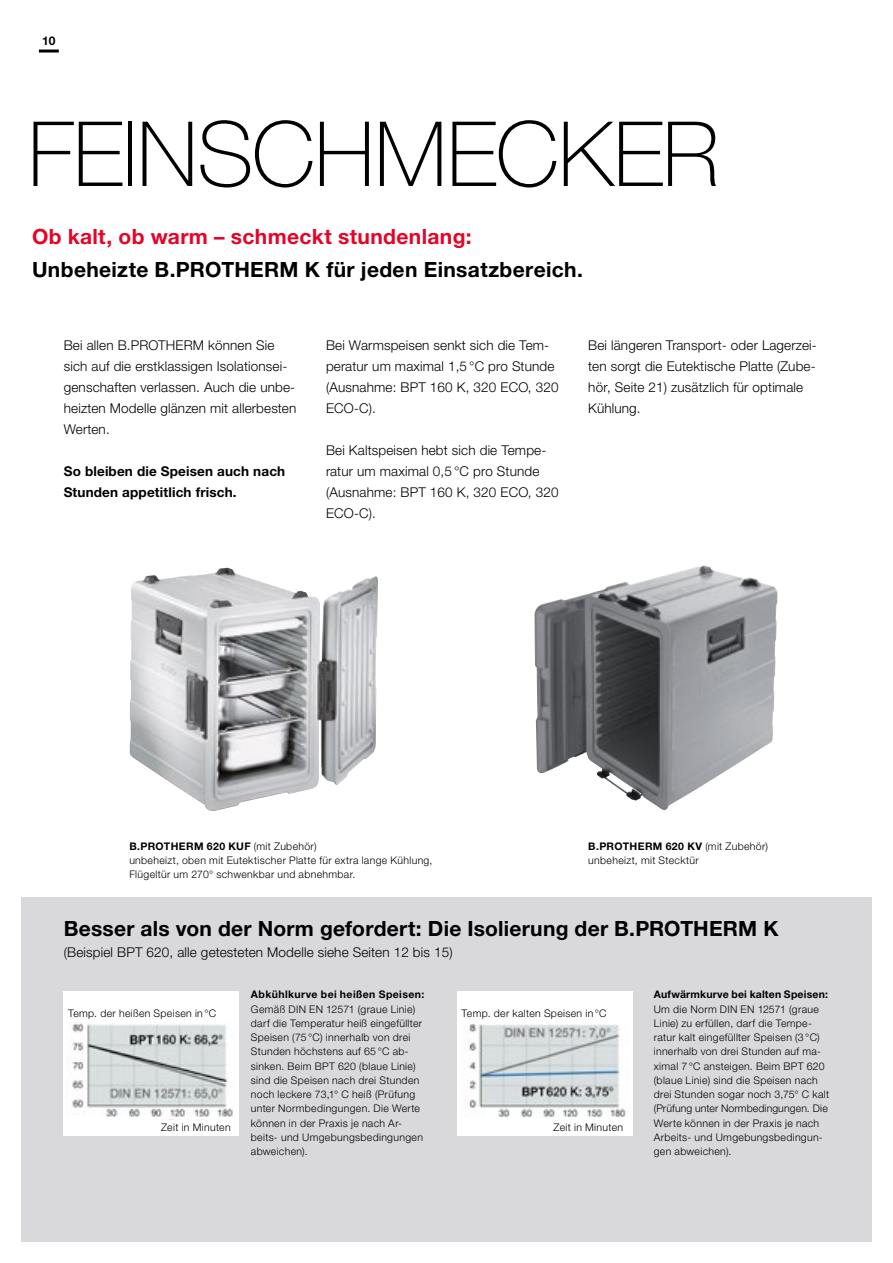
<style>
.page{position:relative;width:893px;height:1263px;background:#fff}
.page>*{position:absolute;margin:0;border:0;box-sizing:border-box;transform-origin:0 0}
.t1{font:100 90px "Helvetica Neue LTW1 G";letter-spacing:-.01em;color:#000}
.t2{font:700 21px "Helvetica Neue LTW1 G";letter-spacing:.01em;color:#000}
.t3{font:700 21px "Helvetica Neue LTW1 G";letter-spacing:.015em;color:#e40428}
.t4{font:300 13.5px/21px "Helvetica Neue LTW1 G";letter-spacing:.01em;color:#000}
.t5{font:700 13.5px/21px "Helvetica Neue LTW1 G";letter-spacing:.01em;color:#000}
.t6{font:700 12px "Helvetica Neue LTW1 G";color:#000}
.t7{font:300 10.5px/14.2px "Helvetica Neue LTW1 G";letter-spacing:.03em;color:#000}
.t8{font:700 10.5px "Helvetica Neue LTW1 G";letter-spacing:.03em;color:#000}
.s1{font-weight:700}
</style>
<div class="page">
<div style="left:21px;top:893px;width:851px;height:349px;background:#d9d8db"></div>
<div style="left:15px;top:553px;width:867px;height:344px;background:#fff"></div>
<img style="left:534px;top:566px;width:243px;height:245px">
<img style="left:129px;top:568px;width:249px;height:243px">
<div style="left:64px;top:991px;width:175px;height:144px;background:#fff"></div>
<div style="left:457px;top:991px;width:176px;height:144px;background:#fff"></div>
<img style="left:72px;top:1022px;width:161px;height:95px">
<img style="left:463px;top:1024px;width:165px;height:94px">
<hr style="left:39px;top:50px;width:20px;height:3px;background:#000">
<p class="t6" style="left:42px;top:33px;width:15px">10</p>
<h1 class="t1" style="left:28px;top:101px;width:693px">FEINSCHMECKER</h1>
<h2 class="t3" style="left:32px;top:223px;width:441px">Ob kalt, ob warm – schmeckt stundenlang:</h2>
<h2 class="t2" style="left:32px;top:256px;width:552px">Unbeheizte B.PROTHERM K für jeden Einsatzbereich.</h2>
<p class="t4" style="left:64px;top:334px;width:234px">Bei allen B.PROTHERM können Sie sich auf die erstklassigen Isolationsei&shy;genschaften verlassen. Auch die unbe&shy;heizten Modelle glänzen mit allerbesten<br>Werten.</p>
<p class="t5" style="left:64px;top:460px;width:223px">So bleiben die Speisen auch nach<br>Stunden appetitlich frisch.</p>
<p class="t4" style="left:326px;top:334px;width:234px">Bei Warmspeisen senkt sich die Tem&shy;peratur um maximal 1,5 °C pro Stunde (Ausnahme: BPT 160 K, 320 ECO, 320<br>ECO-C).</p>
<p class="t4" style="left:326px;top:439px;width:234px">Bei Kaltspeisen hebt sich die Tempe&shy;ratur um maximal 0,5 °C pro Stunde (Ausnahme: BPT 160 K, 320 ECO, 320<br>ECO-C).</p>
<p class="t4" style="left:588px;top:335px;width:230px">Bei längeren Transport- oder Lagerzei&shy;ten sorgt die Eutektische Platte (Zube&shy;hör, Seite 21) zusätzlich für optimale<br>Kühlung.</p>
<p class="t7" style="left:129px;top:839px;width:305px"><span class="s1">B.PROTHERM 620 KUF</span> (mit Zubehör)<br>unbeheizt, oben mit Eutektischer Platte für extra lange Kühlung,<br>Flügeltür um 270° schwenkbar und abnehmbar.</p>
<p class="t7" style="left:588px;top:839px;width:181px"><span class="s1">B.PROTHERM 620 KV</span> (mit Zubehör) unbeheizt, mit Stecktür</p>
<h2 class="t2" style="left:64px;top:915px;width:716px">Besser als von der Norm gefordert: Die Isolierung der B.PROTHERM K</h2>
<p class="t4" style="left:64px;top:941px;width:390px">(Beispiel BPT 620, alle getesteten Modelle siehe Seiten 12 bis 15)</p>
<p class="t8" style="left:251px;top:988px;width:175px">Abkühlkurve bei heißen Speisen:</p>
<p class="t7" style="left:251px;top:1002px;width:174px">Gemäß DIN EN 12571 (graue Linie) darf die Temperatur heiß eingefüllter<br>Speisen (75 °C) innerhalb von drei<br>Stunden höchstens auf 65 °C ab&shy;sinken. Beim BPT 620 (blaue Linie) sind die Speisen nach drei Stunden noch leckere 73,1° C heiß (Prüfung unter Normbedingungen. Die Werte können in der Praxis je nach Ar&shy;beits- und Umgebungsbedingungen abweichen).</p>
<p class="t8" style="left:654px;top:988px;width:176px">Aufwärmkurve bei kalten Speisen:</p>
<p class="t7" style="left:654px;top:1002px;width:177px">Um die Norm DIN EN 12571 (graue Linie) zu erfüllen, darf die Tempe&shy;ratur kalt eingefüllter Speisen (3 °C) innerhalb von drei Stunden auf ma&shy;ximal 7 °C ansteigen. Beim BPT 620 (blaue Linie) sind die Speisen nach drei Stunden sogar noch 3,75° C kalt (Prüfung unter Normbedingungen. Die Werte können in der Praxis je nach Arbeits- und Umgebungsbedingun&shy;gen abweichen).</p>
<p class="t7" style="left:68px;top:1006px;width:150px">Temp. der heißen Speisen in °C</p>
<p class="t7" style="left:462px;top:1006px;width:147px">Temp. der kalten Speisen in °C</p>
<p class="t7" style="left:161px;top:1120px;width:71px">Zeit in Minuten</p>
<p class="t7" style="left:554px;top:1120px;width:71px">Zeit in Minuten</p>
</div>
